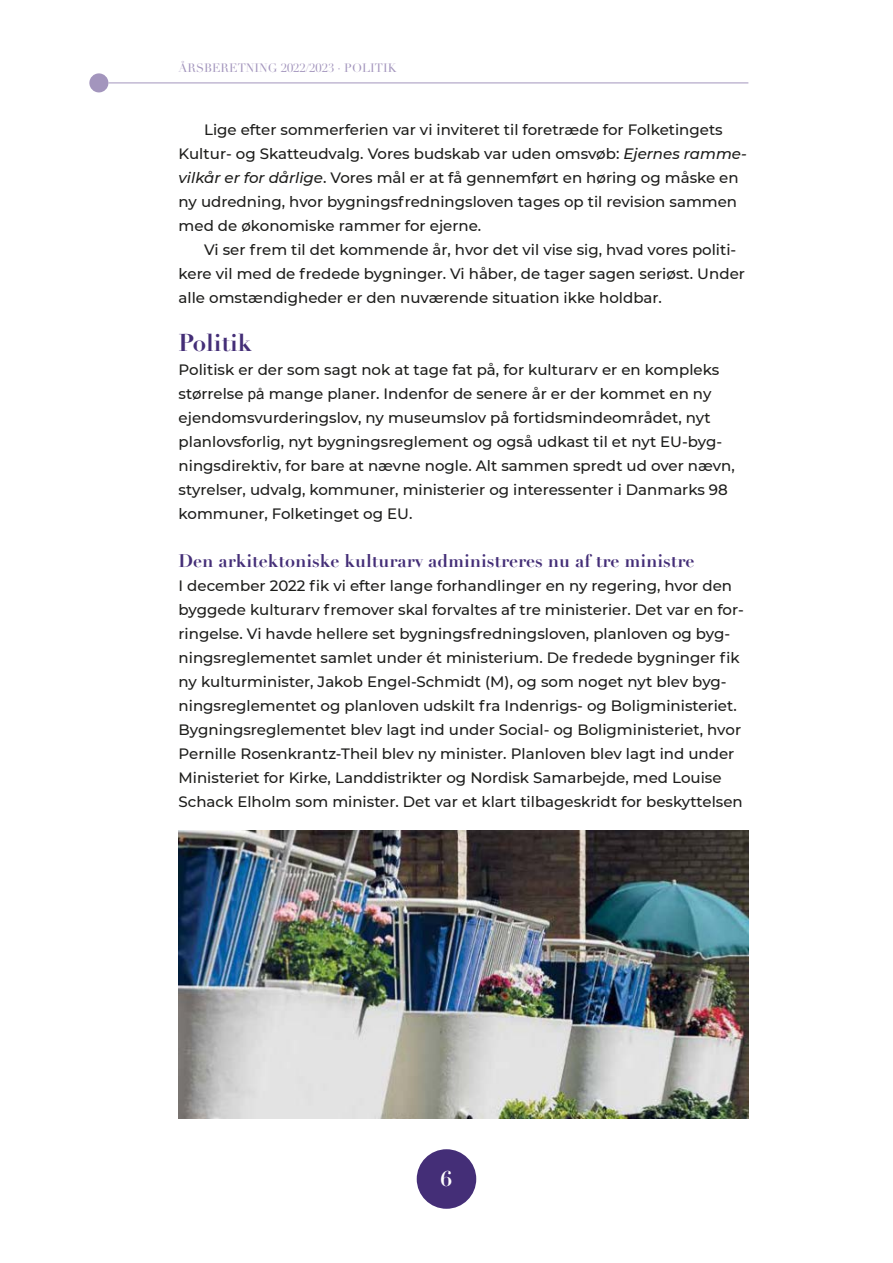
<style>
.page{position:relative;width:893px;height:1263px;background:#fff}
.page>*{position:absolute;margin:0;border:0;box-sizing:border-box;transform-origin:0 0}
.t1{font:700 24px "Didot LT Pro";color:#442e77}
.t2{font:700 21px "Didot LT Pro";color:#fff}
.t3{font:700 18px "Didot LT Pro";color:#442e77}
.t4{font:500 15px/24px "Montserrat";color:#1d1d1b}
.t5{font:12px "Didot LT Pro";color:#a395bd}
.s1{font-style:italic}
.s2{font-family:"Arial";font-weight:400}
</style>
<div class="page">
<div style="left:89px;top:73px;width:19px;height:19px;background:#a395bd;border-radius:50%"></div>
<hr style="left:108px;top:83px;width:640px;height:1px;background:#a395bd">
<img style="left:179px;top:831px;width:569px;height:288px">
<div style="left:417px;top:1149px;width:59px;height:60px;background:#442e77;border-radius:50%"></div>
<p class="t5" style="left:179px;top:61px;width:220px">ÅRSBERETNING 2022/2023 · POLITIK</p>
<p class="t4" style="left:179px;top:117px;width:570px;text-indent:26px">Lige efter sommerferien var vi inviteret til foretræde for Folketingets Kultur- og Skatteudvalg. Vores budskab var uden omsvøb: <span class="s1">Ejernes ramme&shy;vilkår er for dårlige</span>. Vores mål er at få gennemført en høring og måske en ny udredning, hvor bygningsfredningsloven tages op til revision sammen med de økonomiske rammer for ejerne.</p>
<p class="t4" style="left:179px;top:237px;width:568px;text-indent:26px">Vi ser frem til det kommende år, hvor det vil vise sig, hvad vores politi&shy;kere vil med de fredede bygninger. Vi håber, de tager sagen seriøst. Under alle omstændigheder er den nuværende situation ikke holdbar.</p>
<h1 class="t1" style="left:179px;top:327px;width:75px">Politik</h1>
<p class="t4" style="left:179px;top:357px;width:558px">Politisk er der som sagt nok at tage fat på, for kulturarv er en kompleks størrelse <span class="s2">på</span> mange planer. Indenfor de senere år er der kommet en ny ejendomsvurderingslov, ny museumslov på fortidsmindeområdet, nyt planlovsforlig, nyt bygningsreglement og også udkast til et nyt EU-byg&shy;ningsdirektiv, for bare at nævne nogle. Alt sammen spredt ud over nævn, styrelser, udvalg, kommuner, ministerier og interessenter i Danmarks 98 kommuner, Folketinget og EU.</p>
<p class="t3" style="left:179px;top:549px;width:517px">Den arkitektoniske kulturarv administreres nu af tre ministre</p>
<p class="t4" style="left:179px;top:573px;width:567px">I december 2022 fik vi efter lange forhandlinger en ny regering, hvor den byggede kulturarv fremover skal forvaltes af tre ministerier. Det var en for&shy;ringelse. Vi havde hellere set bygningsfredningsloven, planloven og byg&shy;ningsreglementet samlet under ét ministerium. De fredede bygninger fik ny kulturminister, Jakob Engel-Schmidt (M), og som noget nyt blev byg&shy;ningsreglementet og planloven udskilt fra Indenrigs- og Boligministeriet.<br>Bygningsreglementet blev lagt ind under Social- og Boligministeriet, hvor Pernille Rosenkrantz-Theil blev ny minister. Planloven blev lagt ind under Ministeriet for Kirke, Landdistrikter og Nordisk Samarbejde, med Louise Schack Elholm som minister. Det var et klart tilbageskridt for beskyttelsen</p>
<h2 class="t2" style="left:441px;top:1165px;width:13px">6</h2>
</div>
